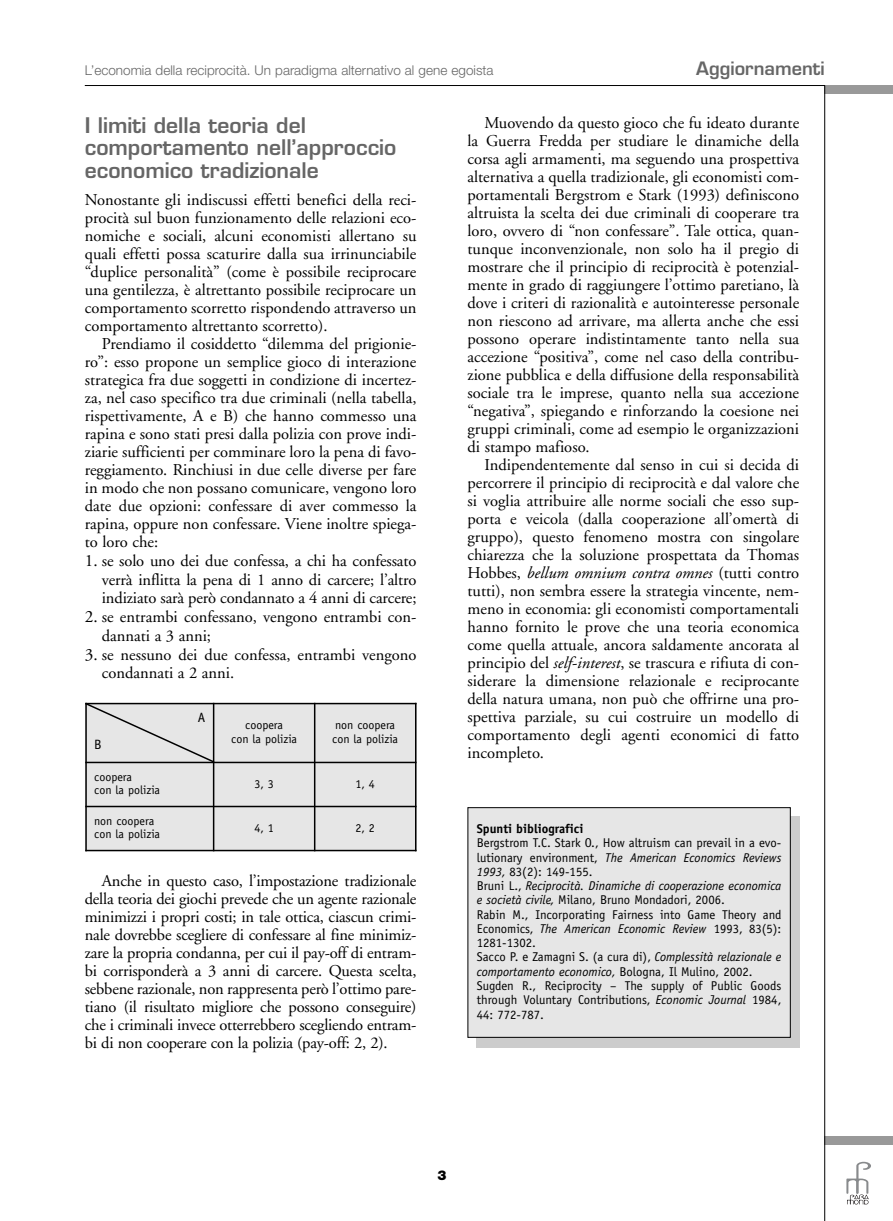
<style>
.page{position:relative;width:893px;height:1221px;background:#fff}
.page>*{position:absolute;margin:0;border:0;box-sizing:border-box;transform-origin:0 0}
.t1{font:600 21px/22.5px "Eurostile";color:#666}
.t2{font:600 18px "Eurostile";color:#666}
.t3{font:16.5px/18px "Adobe Garamond";color:#000;text-align:justify}
.t4{font:300 13.5px "Helvetica Neue";color:#666}
.t5{font:13.5px "Officina Sans";color:#000}
.t6{font:900 13.5px "Helvetica Neue";color:#000}
.t7{font:12.75px/14.2px "Officina Sans";color:#000}
.t8{font:700 12.75px "Officina Sans";color:#000}
.t9{font:12px/13.5px "Officina Sans";color:#000}
.s1{font-size:17.25px}
.s2{font-style:italic}
</style>
<div class="page">
<svg style="left:846px;top:1161px;width:25px;height:43px"></svg>
<div style="left:825px;top:85px;width:68px;height:9px;background:#999"></div>
<hr style="left:85px;top:85px;width:740px;height:1px;background:#000">
<div style="left:825px;top:1136px;width:68px;height:8px;background:#999"></div>
<hr style="left:824px;top:85px;width:1px;height:1135px;background:#000">
<div style="left:214px;top:702px;width:101px;height:60px;background:#e6e6e6"></div>
<div style="left:315px;top:702px;width:101px;height:60px;background:#e6e6e6"></div>
<div style="left:85px;top:762px;width:129px;height:44px;background:#e6e6e6"></div>
<div style="left:214px;top:762px;width:101px;height:44px;background:#e6e6e6"></div>
<div style="left:315px;top:762px;width:101px;height:44px;background:#e6e6e6"></div>
<div style="left:85px;top:806px;width:129px;height:45px;background:#e6e6e6"></div>
<div style="left:214px;top:806px;width:101px;height:45px;background:#e6e6e6"></div>
<div style="left:315px;top:806px;width:101px;height:45px;background:#e6e6e6"></div>
<hr style="left:85px;top:702px;width:2px;height:149px;background:#000">
<hr style="left:213px;top:702px;width:1px;height:149px;background:#000">
<hr style="left:314px;top:702px;width:1px;height:149px;background:#000">
<hr style="left:415px;top:702px;width:1px;height:149px;background:#000">
<hr style="left:85px;top:702px;width:331px;height:2px;background:#000">
<hr style="left:85px;top:761px;width:331px;height:2px;background:#000">
<hr style="left:85px;top:805px;width:331px;height:2px;background:#000">
<hr style="left:85px;top:849px;width:331px;height:2px;background:#000">
<svg style="left:85px;top:702px;width:131px;height:62px;background:#d0d0d0"></svg>
<div style="left:476px;top:815px;width:323px;height:232px;background:#ccc"></div>
<div style="left:468px;top:808px;width:322px;height:228px;background:#e6e6e6"></div>
<div style="left:467px;top:807px;width:324px;height:230px;border:1px solid #000"></div>
<p class="t4" style="left:85px;top:65px;width:410px">L’economia della reciprocità. Un paradigma alternativo al gene egoista</p>
<p class="t2" style="left:696px;top:61px;width:130px">Aggiornamenti</p>
<p class="t1" style="left:85px;top:116px;width:313px">I limiti della teoria del comportamento nell’approccio economico tradizionale</p>
<p class="t3" style="left:85px;top:192px;width:333px">Nonostante gli indiscussi effetti benefici della reci&shy;procità sul buon funzionamento delle relazioni eco&shy;nomiche e sociali, alcuni economisti allertano su quali effetti possa scaturire dalla sua irrinunciabile “duplice personalità” (come è possibile reciprocare una gentilezza, è altrettanto possibile reciprocare un comportamento scorretto rispondendo attraverso un comportamento altrettanto scorretto).</p>
<p class="t3" style="left:85px;top:336px;width:333px;text-indent:17px">Prendiamo il cosiddetto “dilemma del prigionie&shy;ro”: esso propone un semplice gioco di interazione strategica fra due soggetti in condizione di incertez&shy;za, nel caso specifico tra due criminali (nella tabella, rispettivamente, A e B) che hanno commesso una rapina e sono stati presi dalla polizia con prove indi&shy;ziarie sufficienti per comminare loro la pena di favo&shy;reggiamento. Rinchiusi in due celle diverse per fare in modo che non possano comunicare, vengono loro date due opzioni: confessare di aver commesso la rapina, oppure non confessare. Viene inoltre spiega&shy;to loro che:</p>
<p class="t3" style="left:102px;top:553px;width:316px;line-height:18.8px;text-indent:-17px"><span class="s1">1.</span> se solo uno dei due confessa, a chi ha confessato verrà inflitta la pena di 1 anno di carcere; l’altro indiziato sarà però condannato a 4 anni di carcere;</p>
<p class="t3" style="left:102px;top:609px;width:316px;line-height:18.8px;text-indent:-17px"><span class="s1">2.</span> se entrambi confessano, vengono entrambi con&shy;dannati a 3 anni;</p>
<p class="t3" style="left:102px;top:646px;width:316px;line-height:18.8px;text-indent:-17px"><span class="s1">3.</span> se nessuno dei due confessa, entrambi vengono condannati a 2 anni.</p>
<p class="t3" style="left:467px;top:115px;width:333px;text-indent:17px">Muovendo da questo gioco che fu ideato durante la Guerra Fredda per studiare le dinamiche della corsa agli armamenti, ma seguendo una prospettiva alternativa a quella tradizionale, gli economisti com&shy;portamentali Bergstrom e Stark (1993) definiscono altruista la scelta dei due criminali di cooperare tra loro, ovvero di “non confessare”. Tale ottica, quan&shy;tunque inconvenzionale, non solo ha il pregio di mostrare che il principio di reciprocità è potenzial&shy;mente in grado di raggiungere l’ottimo paretiano, là dove i criteri di razionalità e autointeresse personale non riescono ad arrivare, ma allerta anche che essi possono operare indistintamente tanto nella sua accezione “positiva”, come nel caso della contribu&shy;zione pubblica e della diffusione della responsabilità sociale tra le imprese, quanto nella sua accezione “negativa”, spiegando e rinforzando la coesione nei gruppi criminali, come ad esempio le organizzazioni di stampo mafioso.</p>
<p class="t3" style="left:467px;top:457px;width:333px;text-indent:17px">Indipendentemente dal senso in cui si decida di percorrere il principio di reciprocità e dal valore che si voglia attribuire alle norme sociali che esso sup&shy;porta e veicola (dalla cooperazione all’omertà di gruppo), questo fenomeno mostra con singolare chiarezza che la soluzione prospettata da Thomas Hobbes, <span class="s2">bellum omnium contra omnes</span> (tutti contro tutti), non sembra essere la strategia vincente, nem&shy;meno in economia: gli economisti comportamentali hanno fornito le prove che una teoria economica come quella attuale, ancora saldamente ancorata al principio del <span class="s2">self-interest</span>, se trascura e rifiuta di con&shy;siderare la dimensione relazionale e reciprocante della natura umana, non può che offrirne una pro&shy;spettiva parziale, su cui costruire un modello di comportamento degli agenti economici di fatto incompleto.</p>
<p class="t5" style="left:198px;top:711px;width:9px">A</p>
<p class="t9" style="left:231px;top:719px;width:67px;text-align:center">coopera<br>con la polizia</p>
<p class="t9" style="left:332px;top:719px;width:67px">non coopera con la polizia</p>
<p class="t5" style="left:94px;top:738px;width:9px">B</p>
<p class="t9" style="left:94px;top:771px;width:67px">coopera<br>con la polizia</p>
<p class="t9" style="left:254px;top:777px;width:21px">3, 3</p>
<p class="t9" style="left:355px;top:777px;width:21px">1, 4</p>
<p class="t9" style="left:94px;top:815px;width:67px">non coopera con la polizia</p>
<p class="t9" style="left:254px;top:821px;width:21px">4, 1</p>
<p class="t9" style="left:355px;top:821px;width:21px">2, 2</p>
<p class="t8" style="left:477px;top:823px;width:108px">Spunti bibliografici</p>
<p class="t7" style="left:477px;top:836px;width:306px">Bergstrom T.C. Stark O., How altruism can prevail in a evo&shy;lutionary environment, <span class="s2">The American Economics Reviews 1993,</span> 83(2): 149-155.<br>Bruni L., <span class="s2">Reciprocità. Dinamiche di cooperazione economica e società civile,</span> Milano, Bruno Mondadori, 2006.<br>Rabin M., Incorporating Fairness into Game Theory and Economics, <span class="s2">The American Economic Review</span> 1993, 83(5):<br>1281-1302.<br>Sacco P. e Zamagni S. (a cura di), <span class="s2">Complessità relazionale e comportamento economico,</span> Bologna, Il Mulino, 2002.<br>Sugden R., Reciprocity – The supply of Public Goods through Voluntary Contributions, <span class="s2">Economic Journal</span> 1984, 44: 772-787.</p>
<p class="t3" style="left:85px;top:872px;width:333px;text-indent:17px">Anche in questo caso, l’impostazione tradizionale della teoria dei giochi prevede che un agente razionale minimizzi i propri costi; in tale ottica, ciascun crimi&shy;nale dovrebbe scegliere di confessare al fine minimiz&shy;zare la propria condanna, per cui il pay-off di entram&shy;bi corrisponderà a 3 anni di carcere. Questa scelta, sebbene razionale, non rappresenta però l’ottimo pare&shy;tiano (il risultato migliore che possono conseguire) che i criminali invece otterrebbero scegliendo entram&shy;bi di non cooperare con la polizia (pay-off: 2, 2).</p>
<p class="t6" style="left:437px;top:1170px;width:11px">3</p>
</div>
